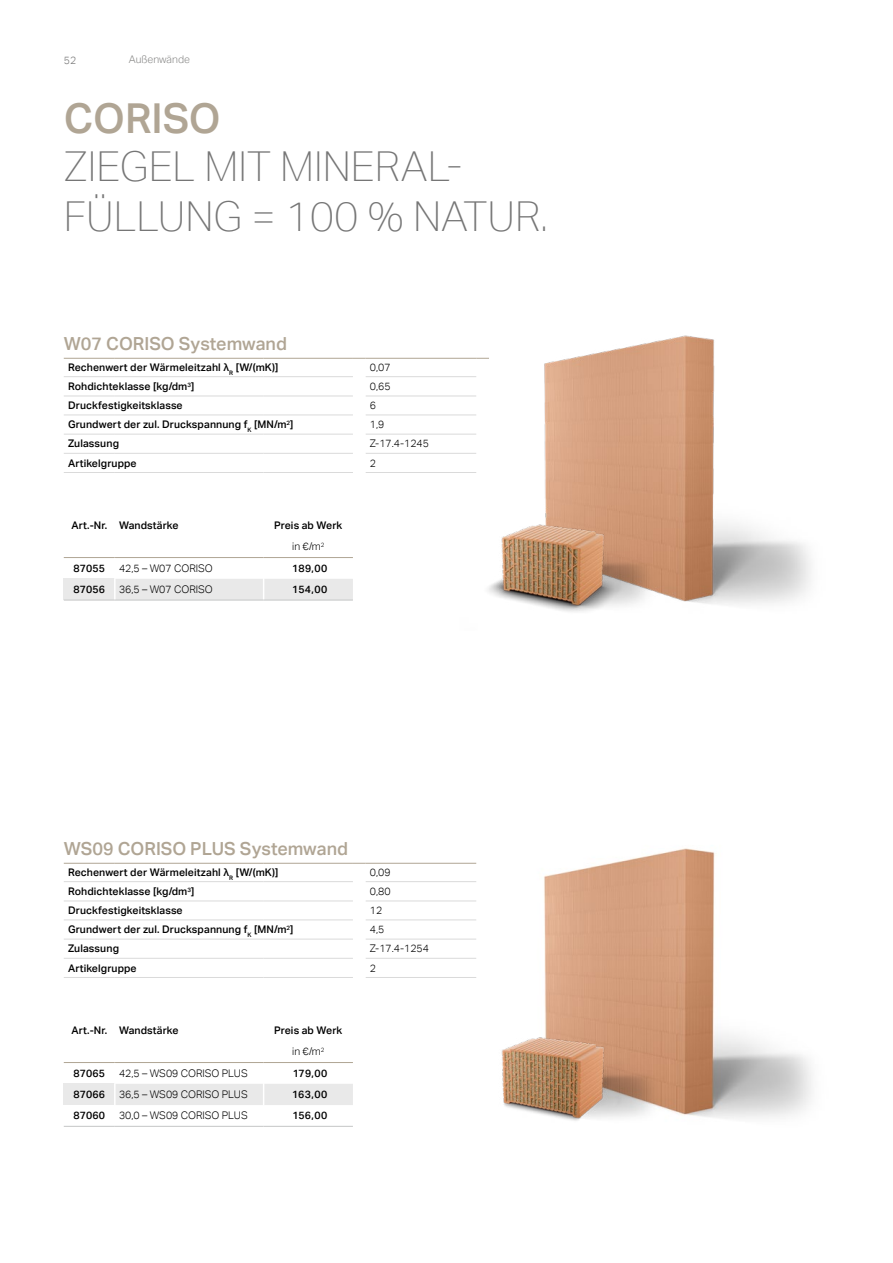
<style>
.page{position:relative;width:893px;height:1263px;background:#fff}
.page>*{position:absolute;margin:0;border:0;box-sizing:border-box;transform-origin:0 0}
.t1{font:100 41.25px/49.5px "Aktiv Grotesk";color:#767676}
.t2{font:500 41.25px "Aktiv Grotesk";color:#b0a594}
.t3{font:500 18px "Aktiv Grotesk";color:#b0a594}
.t4{font:500 10.5px/20.7px "Aktiv Grotesk";letter-spacing:.01em;color:#000;text-align:center}
.t5{font:300 10.5px "Aktiv Grotesk";color:#000}
.t6{font:300 10.5px "Aktiv Grotesk";color:#878786}
.t7{font:300 10.5px "Aktiv Grotesk";color:#767676}
.s1{font-weight:300}
</style>
<div class="page">
<div style="left:64px;top:1084px;width:51px;height:21px;background:#e9e9e9"></div>
<hr style="left:64px;top:881px;width:51px;height:1px;background:#dadada">
<hr style="left:115px;top:881px;width:149px;height:1px;background:#dadada">
<hr style="left:264px;top:881px;width:89px;height:1px;background:#dadada">
<hr style="left:64px;top:901px;width:51px;height:1px;background:#dadada">
<hr style="left:115px;top:901px;width:149px;height:1px;background:#dadada">
<hr style="left:264px;top:901px;width:89px;height:1px;background:#dadada">
<hr style="left:64px;top:920px;width:51px;height:1px;background:#dadada">
<hr style="left:115px;top:920px;width:149px;height:1px;background:#dadada">
<hr style="left:264px;top:920px;width:89px;height:1px;background:#dadada">
<hr style="left:64px;top:939px;width:51px;height:1px;background:#dadada">
<hr style="left:115px;top:939px;width:149px;height:1px;background:#dadada">
<hr style="left:264px;top:939px;width:89px;height:1px;background:#dadada">
<hr style="left:64px;top:958px;width:51px;height:1px;background:#dadada">
<hr style="left:115px;top:958px;width:149px;height:1px;background:#dadada">
<hr style="left:264px;top:958px;width:89px;height:1px;background:#dadada">
<hr style="left:64px;top:977px;width:51px;height:1px;background:#dadada">
<hr style="left:115px;top:977px;width:149px;height:1px;background:#dadada">
<hr style="left:264px;top:977px;width:89px;height:1px;background:#dadada">
<hr style="left:366px;top:881px;width:110px;height:1px;background:#dadada">
<hr style="left:366px;top:901px;width:110px;height:1px;background:#dadada">
<hr style="left:366px;top:920px;width:110px;height:1px;background:#dadada">
<hr style="left:114px;top:1084px;width:2px;height:21px;background:#fff">
<svg style="left:115px;top:1084px;width:238px;height:42px"></svg>
<hr style="left:366px;top:939px;width:110px;height:1px;background:#dadada">
<hr style="left:366px;top:958px;width:110px;height:1px;background:#dadada">
<hr style="left:366px;top:977px;width:110px;height:1px;background:#dadada">
<hr style="left:64px;top:1062px;width:51px;height:1px;background:#b0a594">
<hr style="left:115px;top:1062px;width:149px;height:1px;background:#b0a594">
<hr style="left:264px;top:1062px;width:89px;height:1px;background:#b0a594">
<hr style="left:64px;top:863px;width:51px;height:1px;background:#b0a594">
<hr style="left:115px;top:863px;width:149px;height:1px;background:#b0a594">
<hr style="left:264px;top:863px;width:89px;height:1px;background:#b0a594">
<svg style="left:353px;top:863px;width:13px;height:1px"></svg>
<hr style="left:366px;top:863px;width:110px;height:1px;background:#b0a594">
<hr style="left:64px;top:1126px;width:51px;height:1px;background:#c5c6c6">
<hr style="left:115px;top:1126px;width:149px;height:1px;background:#c5c6c6">
<hr style="left:264px;top:1126px;width:89px;height:1px;background:#c5c6c6">
<img style="left:544px;top:848px;width:268px;height:271px">
<img style="left:501px;top:1028px;width:174px;height:93px">
<div style="left:64px;top:579px;width:51px;height:21px;background:#e9e9e9"></div>
<hr style="left:64px;top:376px;width:51px;height:1px;background:#dadada">
<hr style="left:115px;top:376px;width:149px;height:1px;background:#dadada">
<hr style="left:264px;top:376px;width:89px;height:1px;background:#dadada">
<hr style="left:64px;top:396px;width:51px;height:1px;background:#dadada">
<hr style="left:115px;top:396px;width:149px;height:1px;background:#dadada">
<hr style="left:264px;top:396px;width:89px;height:1px;background:#dadada">
<hr style="left:64px;top:415px;width:51px;height:1px;background:#dadada">
<hr style="left:115px;top:415px;width:149px;height:1px;background:#dadada">
<hr style="left:264px;top:415px;width:89px;height:1px;background:#dadada">
<hr style="left:64px;top:434px;width:51px;height:1px;background:#dadada">
<hr style="left:115px;top:434px;width:149px;height:1px;background:#dadada">
<hr style="left:264px;top:434px;width:89px;height:1px;background:#dadada">
<hr style="left:64px;top:453px;width:51px;height:1px;background:#dadada">
<hr style="left:115px;top:453px;width:149px;height:1px;background:#dadada">
<hr style="left:264px;top:453px;width:89px;height:1px;background:#dadada">
<hr style="left:64px;top:472px;width:51px;height:1px;background:#dadada">
<hr style="left:115px;top:472px;width:149px;height:1px;background:#dadada">
<hr style="left:264px;top:472px;width:89px;height:1px;background:#dadada">
<hr style="left:366px;top:376px;width:110px;height:1px;background:#dadada">
<hr style="left:366px;top:396px;width:110px;height:1px;background:#dadada">
<hr style="left:366px;top:415px;width:110px;height:1px;background:#dadada">
<hr style="left:114px;top:579px;width:2px;height:21px;background:#fff">
<div style="left:115px;top:579px;width:238px;height:21px;background:#e9e9e9"></div>
<hr style="left:366px;top:434px;width:110px;height:1px;background:#dadada">
<hr style="left:366px;top:453px;width:110px;height:1px;background:#dadada">
<hr style="left:366px;top:472px;width:110px;height:1px;background:#dadada">
<hr style="left:64px;top:557px;width:51px;height:1px;background:#b0a594">
<hr style="left:115px;top:557px;width:149px;height:1px;background:#b0a594">
<hr style="left:264px;top:557px;width:89px;height:1px;background:#b0a594">
<hr style="left:64px;top:358px;width:51px;height:1px;background:#b0a594">
<hr style="left:115px;top:358px;width:149px;height:1px;background:#b0a594">
<hr style="left:264px;top:358px;width:89px;height:1px;background:#b0a594">
<svg style="left:353px;top:358px;width:13px;height:1px"></svg>
<hr style="left:366px;top:358px;width:110px;height:1px;background:#b0a594">
<hr style="left:64px;top:600px;width:51px;height:1px;background:#c5c6c6">
<hr style="left:115px;top:600px;width:149px;height:1px;background:#c5c6c6">
<hr style="left:264px;top:600px;width:89px;height:1px;background:#c5c6c6">
<img style="left:480px;top:335px;width:331px;height:270px">
<img style="left:480px;top:515px;width:195px;height:97px">
<p class="t6" style="left:129px;top:54px;width:63px">Außenwände</p>
<p class="t7" style="left:64px;top:54px;width:14px">52</p>
<h1 class="t2" style="left:64px;top:95px;width:158px">CORISO</h1>
<h1 class="t1" style="left:64px;top:142px;width:486px">ZIEGEL MIT MINERAL-<br>FÜLLUNG = 100 % NATUR.</h1>
<h2 class="t3" style="left:64px;top:333px;width:225px">W07 CORISO Systemwand</h2>
<p class="t4" style="left:68px;top:357px;width:212px">Rechenwert der Wärmeleitzahl λ<sub>R</sub> [W/(mK)]</p>
<p class="t5" style="left:370px;top:362px;width:22px">0,07</p>
<p class="t4" style="left:68px;top:376px;width:128px">Rohdichteklasse [kg/dm<sup>3</sup>]</p>
<p class="t5" style="left:370px;top:380px;width:22px">0,65</p>
<p class="t4" style="left:68px;top:395px;width:116px">Druckfestigkeitsklasse</p>
<p class="t5" style="left:370px;top:399px;width:8px">6</p>
<p class="t4" style="left:68px;top:414px;width:227px">Grundwert der zul. Druckspannung f<sub>K</sub> [MN/m<sup>2</sup>]</p>
<p class="t5" style="left:370px;top:418px;width:16px">1,9</p>
<p class="t4" style="left:68px;top:433px;width:53px">Zulassung</p>
<p class="t5" style="left:370px;top:438px;width:61px">Z-17.4-1245</p>
<p class="t4" style="left:68px;top:453px;width:70px">Artikelgruppe</p>
<p class="t5" style="left:370px;top:457px;width:8px">2</p>
<p class="t4" style="left:71px;top:515px;width:109px">Art.-Nr. Wandstärke</p>
<p class="t4" style="left:274px;top:515px;width:70px">Preis ab Werk <span class="s1">in €/m</span><sup>2</sup></p>
<p class="t4" style="left:74px;top:558px;width:33px">87055</p>
<p class="t5" style="left:119px;top:562px;width:95px">42,5 – W07 CORISO</p>
<p class="t4" style="left:292px;top:558px;width:37px">189,00</p>
<p class="t4" style="left:74px;top:579px;width:33px">87056</p>
<p class="t5" style="left:119px;top:583px;width:95px">36,5 – W07 CORISO</p>
<p class="t4" style="left:292px;top:579px;width:37px">154,00</p>
<h2 class="t3" style="left:64px;top:838px;width:286px">WS09 CORISO PLUS Systemwand</h2>
<p class="t4" style="left:68px;top:862px;width:212px">Rechenwert der Wärmeleitzahl λ<sub>R</sub> [W/(mK)]</p>
<p class="t5" style="left:370px;top:866px;width:22px">0,09</p>
<p class="t4" style="left:68px;top:881px;width:128px">Rohdichteklasse [kg/dm<sup>3</sup>]</p>
<p class="t5" style="left:370px;top:885px;width:22px">0,80</p>
<p class="t4" style="left:68px;top:900px;width:116px">Druckfestigkeitsklasse</p>
<p class="t5" style="left:370px;top:904px;width:14px">12</p>
<p class="t4" style="left:68px;top:919px;width:227px">Grundwert der zul. Druckspannung f<sub>K</sub> [MN/m<sup>2</sup>]</p>
<p class="t5" style="left:370px;top:923px;width:16px">4,5</p>
<p class="t4" style="left:68px;top:938px;width:53px">Zulassung</p>
<p class="t5" style="left:370px;top:943px;width:61px">Z-17.4-1254</p>
<p class="t4" style="left:68px;top:958px;width:70px">Artikelgruppe</p>
<p class="t5" style="left:370px;top:962px;width:8px">2</p>
<p class="t4" style="left:71px;top:1020px;width:109px">Art.-Nr. Wandstärke</p>
<p class="t4" style="left:274px;top:1020px;width:70px">Preis ab Werk <span class="s1">in €/m</span><sup>2</sup></p>
<p class="t4" style="left:74px;top:1063px;width:33px">87065</p>
<p class="t5" style="left:119px;top:1067px;width:130px">42,5 – WS09 CORISO PLUS</p>
<p class="t4" style="left:293px;top:1063px;width:36px">179,00</p>
<p class="t4" style="left:74px;top:1084px;width:33px">87066</p>
<p class="t5" style="left:119px;top:1088px;width:130px">36,5 – WS09 CORISO PLUS</p>
<p class="t4" style="left:292px;top:1084px;width:37px">163,00</p>
<p class="t4" style="left:74px;top:1105px;width:33px">87060</p>
<p class="t5" style="left:119px;top:1109px;width:130px">30,0 – WS09 CORISO PLUS</p>
<p class="t4" style="left:292px;top:1105px;width:37px">156,00</p>
</div>
